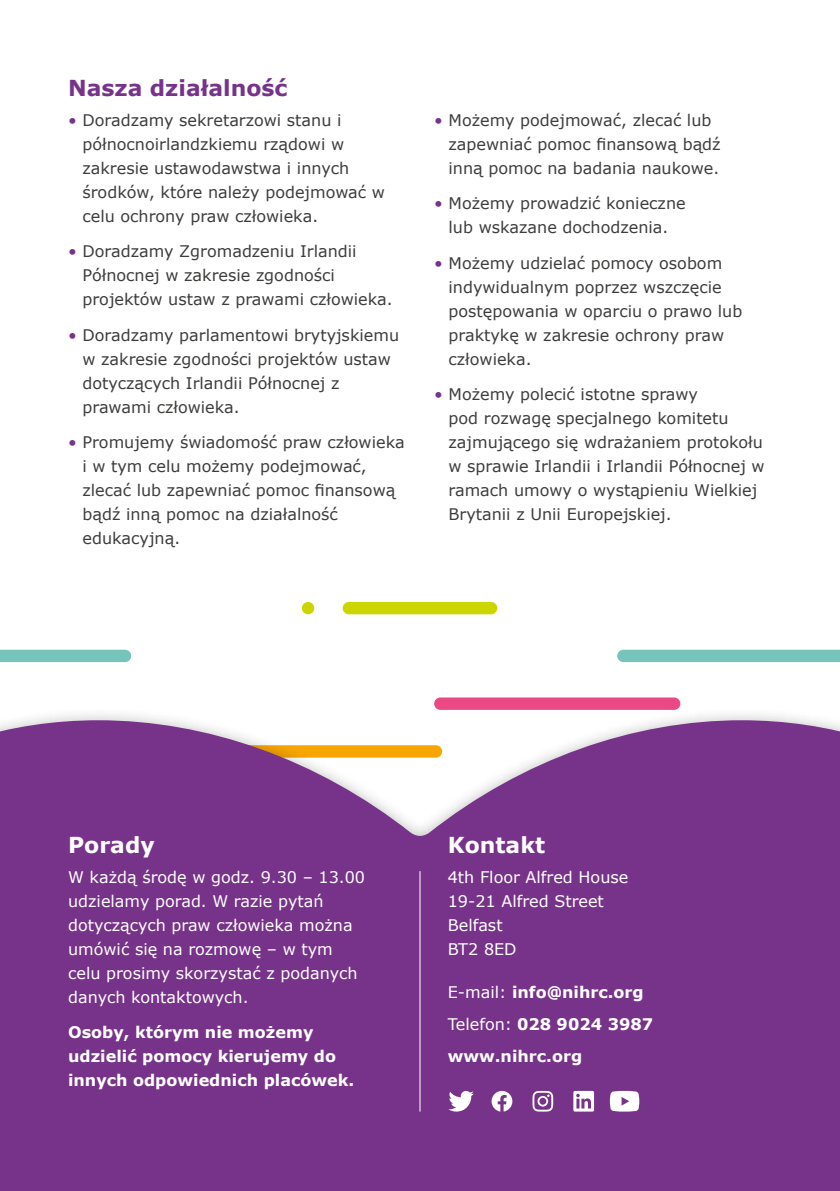
<style>
.page{position:relative;width:840px;height:1191px;background:#fff}
.page>*{position:absolute;margin:0;border:0;box-sizing:border-box;transform-origin:0 0}
.t1{font:700 22px "Verdana";color:#77338a}
.t2{font:700 22px "Verdana";color:#fff}
.t3{font:16px/24px "Verdana";color:#3d3d3c}
.t4{font:16px/24px "Verdana";color:#fff}
.t5{font:700 16px/24px "Verdana";color:#fff}
.s1{color:#77338a}
.s2{font-weight:400}
</style>
<div class="page">
<div style="left:342px;top:602px;width:155px;height:12px;background:#cdd500;border-radius:6px"></div>
<div style="left:302px;top:602px;width:12px;height:12px;background:#cdd500;border-radius:50%"></div>
<svg style="left:617px;top:649px;width:222px;height:13px;background:#7fc8be"></svg>
<div style="left:434px;top:697px;width:246px;height:13px;background:#ea4985;border-radius:6px"></div>
<svg style="left:0;top:649px;width:131px;height:13px;background:#7fc8be"></svg>
<div style="left:0;top:707px;width:839px;height:484px;background:#1d1d1b;opacity:.5"></div>
<div style="left:0;top:720px;width:839px;height:471px;background:#77338a"></div>
<svg style="left:532px;top:1091px;width:21px;height:20px"></svg>
<svg style="left:609px;top:1091px;width:30px;height:20px"></svg>
<svg style="left:491px;top:1091px;width:21px;height:20px"></svg>
<svg style="left:448px;top:1091px;width:25px;height:20px"></svg>
<svg style="left:573px;top:1091px;width:20px;height:20px"></svg>
<hr style="left:419px;top:871px;width:1px;height:240px;background:#fff">
<h1 class="t1" style="left:68px;top:73px;width:221px">Nasza działalność</h1>
<p class="t3" style="left:82px;top:108px;width:304px;text-indent:-14px"><span class="s1">•</span> Doradzamy sekretarzowi stanu i północnoirlandzkiemu rządowi w zakresie ustawodawstwa i innych środków, które należy podejmować w celu ochrony praw człowieka.</p>
<p class="t3" style="left:82px;top:240px;width:311px;text-indent:-14px"><span class="s1">•</span> Doradzamy Zgromadzeniu Irlandii<br>Północnej w zakresie zgodności projektów ustaw z prawami człowieka.</p>
<p class="t3" style="left:82px;top:323px;width:318px;text-indent:-14px"><span class="s1">•</span> Doradzamy parlamentowi brytyjskiemu w zakresie zgodności projektów ustaw dotyczących Irlandii Północnej z prawami człowieka.</p>
<p class="t3" style="left:82px;top:430px;width:323px;text-indent:-14px"><span class="s1">•</span> Promujemy świadomość praw człowieka i w tym celu możemy podejmować, zlecać lub zapewniać pomoc finansową bądź inną pomoc na działalność edukacyjną.</p>
<p class="t3" style="left:448px;top:108px;width:273px;text-indent:-14px"><span class="s1">•</span> Możemy podejmować, zlecać lub zapewniać pomoc finansową bądź inną pomoc na badania naukowe.</p>
<p class="t3" style="left:434px;top:192px;width:253px;text-align:center"><span class="s1">•</span> Możemy prowadzić konieczne lub wskazane dochodzenia.</p>
<p class="t3" style="left:448px;top:251px;width:295px;text-indent:-14px"><span class="s1">•</span> Możemy udzielać pomocy osobom indywidualnym poprzez wszczęcie postępowania w oparciu o prawo lub praktykę w zakresie ochrony praw człowieka.</p>
<p class="t3" style="left:448px;top:382px;width:317px;text-indent:-14px"><span class="s1">•</span> Możemy polecić istotne sprawy<br>pod rozwagę specjalnego komitetu zajmującego się wdrażaniem protokołu w sprawie Irlandii i Irlandii Północnej w ramach umowy o wystąpieniu Wielkiej Brytanii z Unii Europejskiej.</p>
<h1 class="t2" style="left:68px;top:829px;width:88px">Porady</h1>
<p class="t4" style="left:68px;top:865px;width:298px">W każdą środę w godz. 9.30 – 13.00 udzielamy porad. W razie pytań dotyczących praw człowieka można umówić się na rozmowę – w tym celu prosimy skorzystać z podanych danych kontaktowych.</p>
<p class="t5" style="left:68px;top:1020px;width:287px">Osoby, którym nie możemy udzielić pomocy kierujemy do innych odpowiednich placówek.</p>
<h1 class="t2" style="left:447px;top:829px;width:99px">Kontakt</h1>
<p class="t4" style="left:447px;top:865px;width:182px">4th Floor Alfred House<br>19-21 Alfred Street<br>Belfast<br>BT2 8ED</p>
<p class="t5" style="left:447px;top:980px;width:197px"><span class="s2">E-mail:</span> info@nihrc.org</p>
<p class="t5" style="left:447px;top:1011px;width:207px"><span class="s2">Telefon:</span> 028 9024 3987</p>
<p class="t5" style="left:447px;top:1044px;width:136px">www.nihrc.org</p>
</div>
